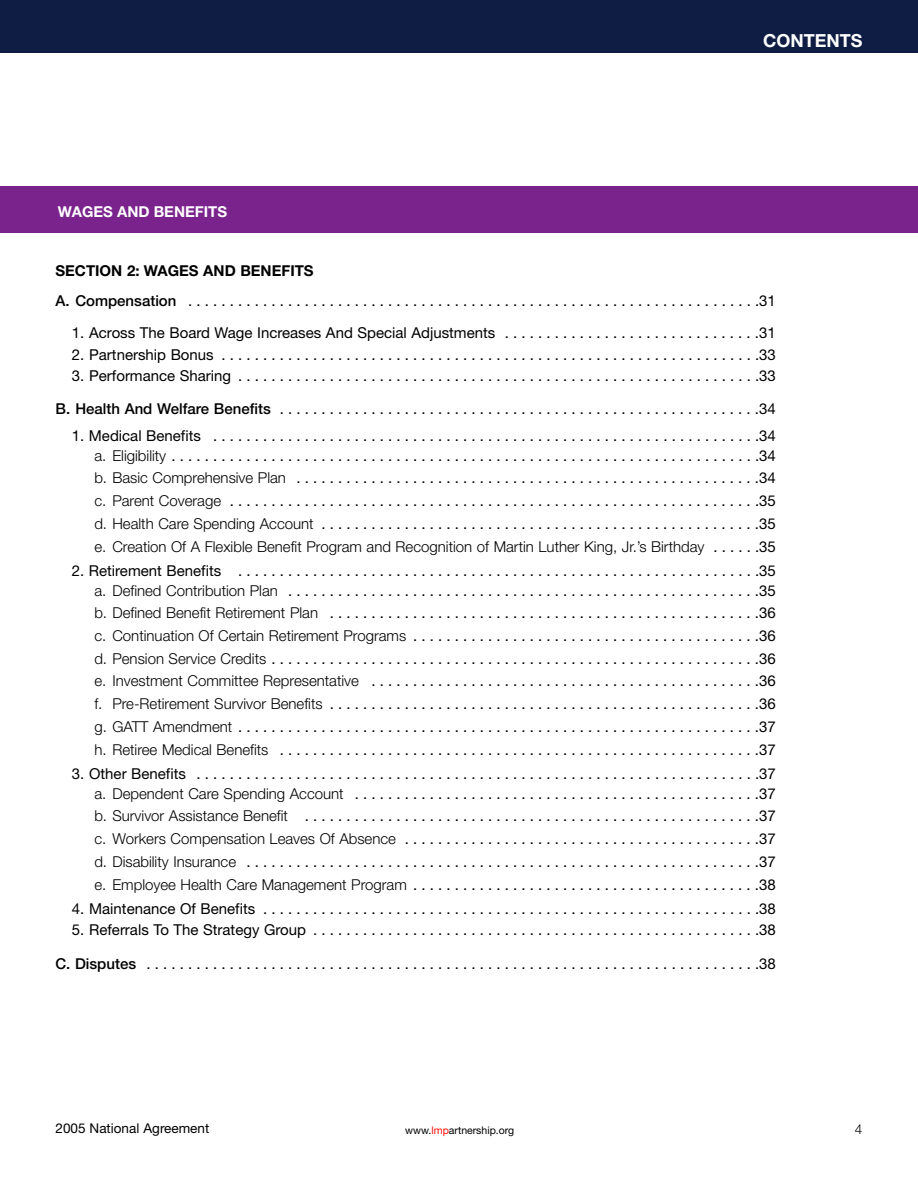
<style>
.page{position:relative;width:918px;height:1188px;background:#fff}
.page>*{position:absolute;margin:0;border:0;box-sizing:border-box;transform-origin:0 0}
.t1{font:700 18px "Helvetica Neue";color:#fff}
.t2{font:15px/22.8px "Helvetica Neue";color:#000;text-align:right}
.t3{font:700 15px "Helvetica Neue";color:#fff}
.t4{font:13.5px "Helvetica Neue";color:#000}
.t5{font:300 13.5px "Helvetica Neue";color:#000}
.t6{font:10.5px "Helvetica Neue";color:#000}
.s1{font-weight:700}
.s2{font-weight:500}
.s3{font-weight:300}
.s4{color:#ff0f0e}
</style>
<div class="page">
<div style="left:0;top:0;width:918px;height:52px;background:#0f1d44"></div>
<div style="left:0;top:186px;width:918px;height:46px;background:#7a238d"></div>
<p class="t3" style="left:58px;top:207px;width:171px">WAGES AND BENEFITS</p>
<p class="t1" style="left:763px;top:34px;width:101px">CONTENTS</p>
<p class="t2" style="left:56px;top:257px;width:722px;line-height:30.3px;text-align:left"><span class="s1">SECTION 2: WAGES AND BENEFITS<br></span><span class="s2">A. Compensation</span> . . . . . . . . . . . . . . . . . . . . . . . . . . . . . . . . . . . . . . . . . . . . . . . . . . . . . . . . . . . . . . . . . . . . .31</p>
<p class="t2" style="left:72px;top:323px;width:706px">1. Across The Board Wage Increases And Special Adjustments . . . . . . . . . . . . . . . . . . . . . . . . . . . . . . .31</p>
<p class="t2" style="left:72px;top:344px;width:706px">2. Partnership Bonus . . . . . . . . . . . . . . . . . . . . . . . . . . . . . . . . . . . . . . . . . . . . . . . . . . . . . . . . . . . . . . . . .33</p>
<p class="t2" style="left:72px;top:366px;width:706px">3. Performance Sharing . . . . . . . . . . . . . . . . . . . . . . . . . . . . . . . . . . . . . . . . . . . . . . . . . . . . . . . . . . . . . . .33</p>
<p class="t2" style="left:56px;top:399px;width:722px"><span class="s2">B. Health And Welfare Benefits</span> . . . . . . . . . . . . . . . . . . . . . . . . . . . . . . . . . . . . . . . . . . . . . . . . . . . . . . . . . .34</p>
<p class="t2" style="left:72px;top:427px;width:706px;line-height:19.5px">1. Medical Benefits . . . . . . . . . . . . . . . . . . . . . . . . . . . . . . . . . . . . . . . . . . . . . . . . . . . . . . . . . . . . . . . . . .34 <span class="s3">a. Eligibility</span> . . . . . . . . . . . . . . . . . . . . . . . . . . . . . . . . . . . . . . . . . . . . . . . . . . . . . . . . . . . . . . . . . . . . . . .34</p>
<p class="t2" style="left:94px;top:468px;width:683px;text-align:justify"><span class="s3">b. Basic Comprehensive Plan</span> . . . . . . . . . . . . . . . . . . . . . . . . . . . . . . . . . . . . . . . . . . . . . . . . . . . . . . . .34 <span class="s3">c. Parent Coverage</span> . . . . . . . . . . . . . . . . . . . . . . . . . . . . . . . . . . . . . . . . . . . . . . . . . . . . . . . . . . . . . . . .35 <span class="s3">d. Health Care Spending Account</span> . . . . . . . . . . . . . . . . . . . . . . . . . . . . . . . . . . . . . . . . . . . . . . . . . . . . .35 <span class="s3">e. Creation Of A Flexible Benefit Program and Recognition of Martin Luther King, Jr.’s Birthday</span> . . . . . .35</p>
<p class="t2" style="left:72px;top:562px;width:706px;line-height:19.5px">2. Retirement Benefits . . . . . . . . . . . . . . . . . . . . . . . . . . . . . . . . . . . . . . . . . . . . . . . . . . . . . . . . . . . . . . .35 <span class="s3">a. Defined Contribution Plan</span> . . . . . . . . . . . . . . . . . . . . . . . . . . . . . . . . . . . . . . . . . . . . . . . . . . . . . . . . .35</p>
<p class="t2" style="left:94px;top:603px;width:683px;text-align:justify"><span class="s3">b. Defined Benefit Retirement Plan</span> . . . . . . . . . . . . . . . . . . . . . . . . . . . . . . . . . . . . . . . . . . . . . . . . . . . .36 <span class="s3">c. Continuation Of Certain Retirement Programs</span> . . . . . . . . . . . . . . . . . . . . . . . . . . . . . . . . . . . . . . . . . .36 <span class="s3">d. Pension Service Credits</span> . . . . . . . . . . . . . . . . . . . . . . . . . . . . . . . . . . . . . . . . . . . . . . . . . . . . . . . . . . .36 <span class="s3">e. Investment Committee Representative</span> . . . . . . . . . . . . . . . . . . . . . . . . . . . . . . . . . . . . . . . . . . . . . . .36 <span class="s3">f. Pre-Retirement Survivor Benefits</span> . . . . . . . . . . . . . . . . . . . . . . . . . . . . . . . . . . . . . . . . . . . . . . . . . . . .36 <span class="s3">g. GATT Amendment</span> . . . . . . . . . . . . . . . . . . . . . . . . . . . . . . . . . . . . . . . . . . . . . . . . . . . . . . . . . . . . . . .37 <span class="s3">h. Retiree Medical Benefits</span> . . . . . . . . . . . . . . . . . . . . . . . . . . . . . . . . . . . . . . . . . . . . . . . . . . . . . . . . . .37</p>
<p class="t2" style="left:72px;top:766px;width:706px;line-height:19.5px">3. Other Benefits . . . . . . . . . . . . . . . . . . . . . . . . . . . . . . . . . . . . . . . . . . . . . . . . . . . . . . . . . . . . . . . . . . . .37 <span class="s3">a. Dependent Care Spending Account</span> . . . . . . . . . . . . . . . . . . . . . . . . . . . . . . . . . . . . . . . . . . . . . . . . .37</p>
<p class="t2" style="left:94px;top:806px;width:683px;text-align:justify"><span class="s3">b. Survivor Assistance Benefit</span> . . . . . . . . . . . . . . . . . . . . . . . . . . . . . . . . . . . . . . . . . . . . . . . . . . . . . . .37 <span class="s3">c. Workers Compensation Leaves Of Absence</span> . . . . . . . . . . . . . . . . . . . . . . . . . . . . . . . . . . . . . . . . . . .37 <span class="s3">d. Disability Insurance</span> . . . . . . . . . . . . . . . . . . . . . . . . . . . . . . . . . . . . . . . . . . . . . . . . . . . . . . . . . . . . . .37 <span class="s3">e. Employee Health Care Management Program</span> . . . . . . . . . . . . . . . . . . . . . . . . . . . . . . . . . . . . . . . . . .38</p>
<p class="t2" style="left:72px;top:899px;width:706px">4. Maintenance Of Benefits . . . . . . . . . . . . . . . . . . . . . . . . . . . . . . . . . . . . . . . . . . . . . . . . . . . . . . . . . . . .38</p>
<p class="t2" style="left:72px;top:920px;width:706px">5. Referrals To The Strategy Group . . . . . . . . . . . . . . . . . . . . . . . . . . . . . . . . . . . . . . . . . . . . . . . . . . . . . .38</p>
<p class="t2" style="left:55px;top:954px;width:722px"><span class="s2">C. Disputes</span> . . . . . . . . . . . . . . . . . . . . . . . . . . . . . . . . . . . . . . . . . . . . . . . . . . . . . . . . . . . . . . . . . . . . . . . . . .38</p>
<p class="t4" style="left:56px;top:1123px;width:155px">2005 National Agreement</p>
<p class="t6" style="left:405px;top:1127px;width:110px">www.<span class="s4">lmp</span>artnership.org</p>
<p class="t5" style="left:855px;top:1124px;width:9px">4</p>
</div>
